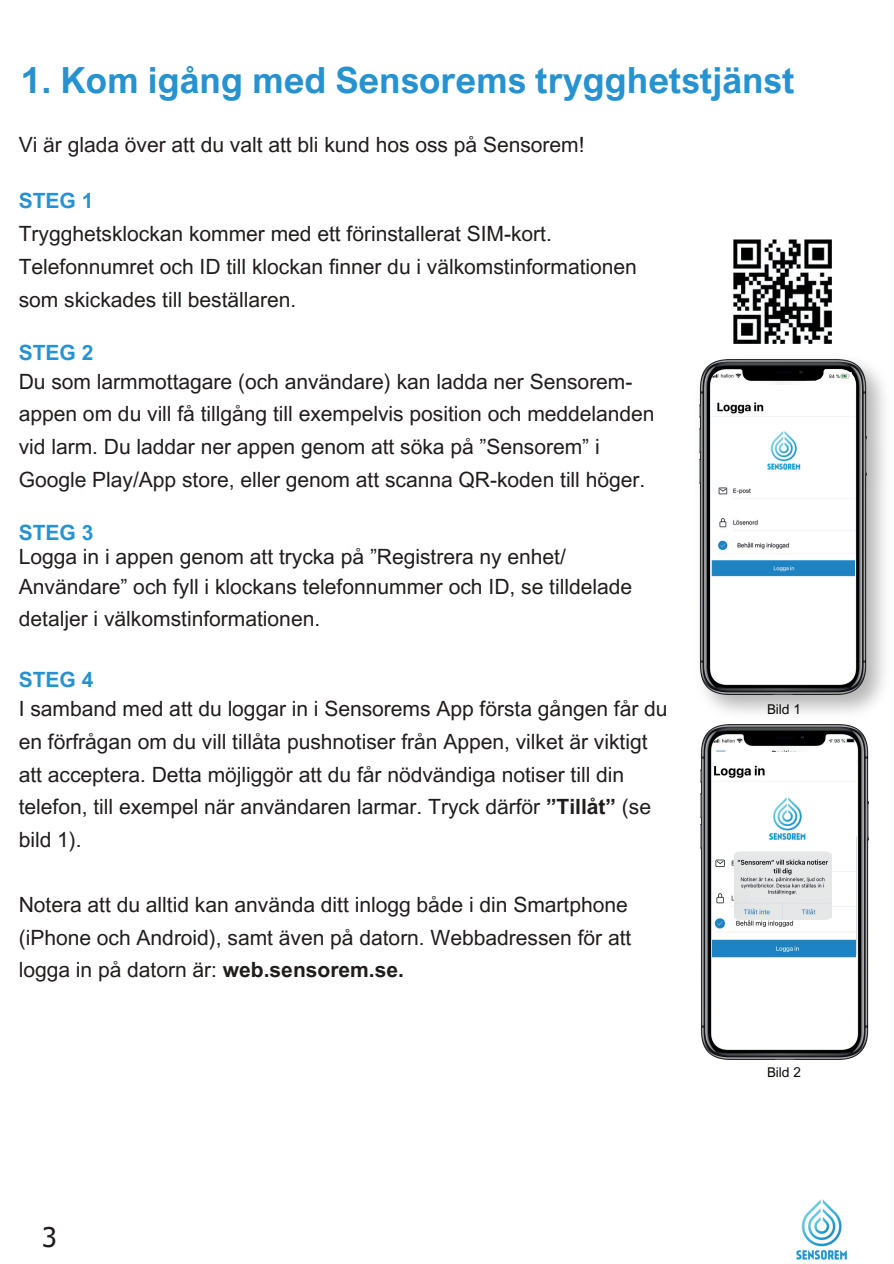
<style>
.page{position:relative;width:894px;height:1264px;background:#fff}
.page>*{position:absolute;margin:0;border:0;box-sizing:border-box;transform-origin:0 0}
.t1{font:700 36px "Arial Nova";color:#2693d0}
.t2{font:27px "Tahoma";color:#211c1c}
.t3{font:21px/32.7px "Arial MT Pro";color:#211c1c}
.t4{font:700 21px "Arial MT Pro";color:#2693d0}
.t5{font:13.5px "Arial Nova";color:#080704}
.s1{font-weight:700}
</style>
<div class="page">
<img style="left:733px;top:239px;width:99px;height:105px">
<img style="left:706px;top:366px;width:179px;height:347px">
<img style="left:699px;top:359px;width:167px;height:335px">
<div style="left:712px;top:411px;width:142px;height:259px;background:#fff"></div>
<svg style="left:805px;top:369px;width:50px;height:33px"></svg>
<img style="left:712px;top:385px;width:140px;height:5px">
<img style="left:825px;top:372px;width:26px;height:9px">
<img style="left:710px;top:390px;width:143px;height:242px">
<img style="left:700px;top:724px;width:167px;height:335px">
<img style="left:712px;top:752px;width:142px;height:267px">
<img style="left:734px;top:851px;width:97px;height:68px">
<img style="left:796px;top:1199px;width:50px;height:60px">
<h1 class="t1" style="left:21px;top:59px;width:774px">1. Kom igång med Sensorems trygghetstjänst</h1>
<p class="t3" style="left:19px;top:130px;width:567px">Vi är glada över att du valt att bli kund hos oss på Sensorem!</p>
<p class="t4" style="left:19px;top:188px;width:76px">STEG 1</p>
<p class="t3" style="left:19px;top:219px;width:619px">Trygghetsklockan kommer med ett förinstallerat SIM-kort.<br>Telefonnumret och ID till klockan finner du i välkomstinformationen som skickades till beställaren.</p>
<p class="t4" style="left:19px;top:340px;width:76px">STEG 2</p>
<p class="t3" style="left:19px;top:366px;width:637px">Du som larmmottagare (och användare) kan ladda ner Sensorem&shy;appen om du vill få tillgång till exempelvis position och meddelanden vid larm. Du laddar ner appen genom att söka på ”Sensorem” i Google Play/App store, eller genom att scanna QR-koden till höger.</p>
<p class="t4" style="left:19px;top:520px;width:76px">STEG 3</p>
<p class="t3" style="left:19px;top:543px;width:614px;line-height:29.2px">Logga in i appen genom att trycka på ”Registrera ny enhet/<br>Användare” och fyll i klockans telefonnummer och ID, se tilldelade</p>
<p class="t3" style="left:19px;top:603px;width:303px">detaljer i välkomstinformationen.</p>
<p class="t4" style="left:19px;top:667px;width:76px">STEG 4</p>
<p class="t3" style="left:19px;top:693px;width:650px">I samband med att du loggar in i Sensorems App första gången får du en förfrågan om du vill tillåta pushnotiser från Appen, vilket är viktigt att acceptera. Detta möjliggör att du får nödvändiga notiser till din telefon, till exempel när användaren larmar. Tryck därför <span class="s1">”Tillåt”</span> (se bild 1).</p>
<p class="t3" style="left:19px;top:889px;width:614px">Notera att du alltid kan använda ditt inlogg både i din Smartphone (iPhone och Android), samt även på datorn. Webbadressen för att logga in på datorn är: <span class="s1">web.sensorem.se.</span></p>
<p class="t2" style="left:42px;top:1218px;width:16px">3</p>
<p class="t5" style="left:766px;top:701px;width:35px">Bild 1</p>
<p class="t5" style="left:766px;top:1064px;width:35px">Bild 2</p>
</div>
